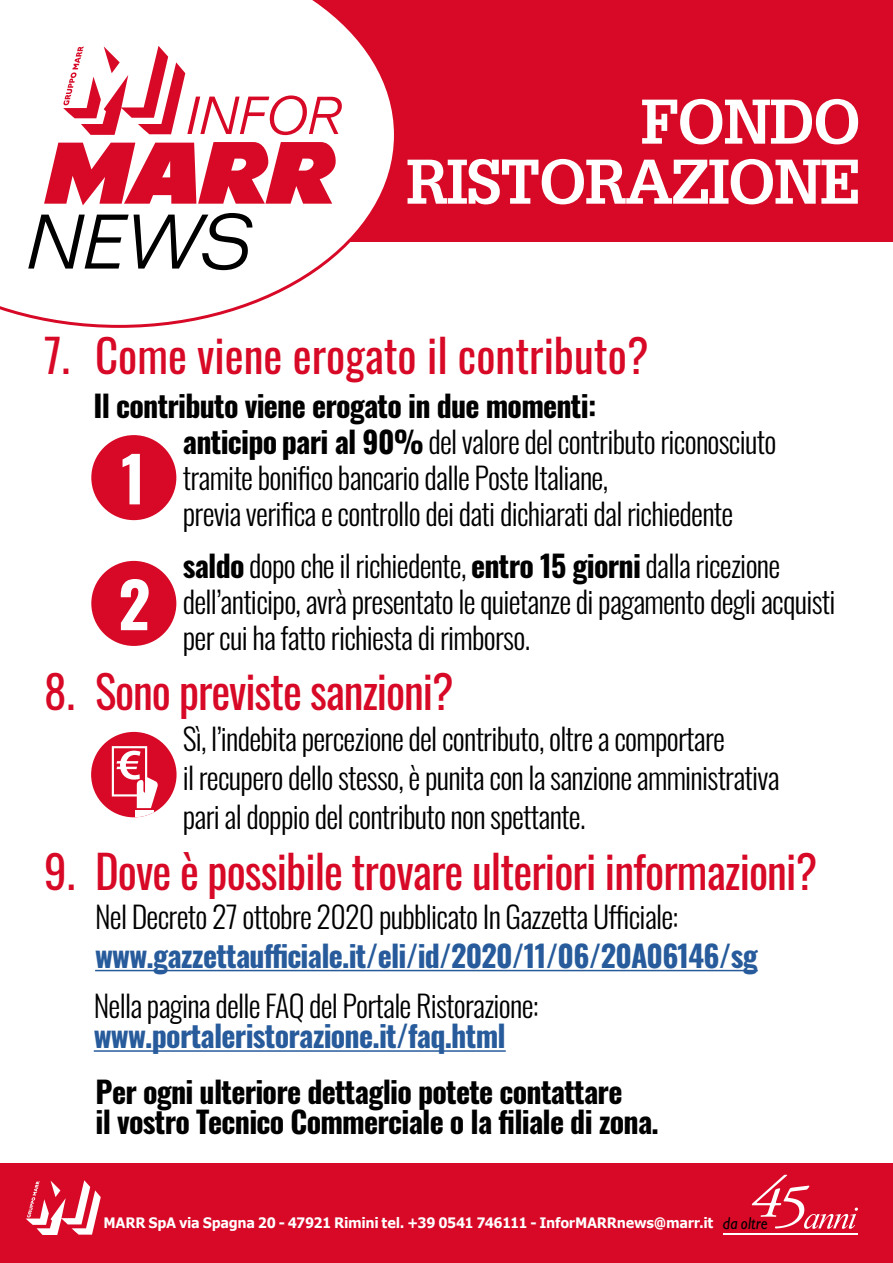
<style>
.page{position:relative;width:893px;height:1263px;background:#fff}
.page>*{position:absolute;margin:0;border:0;box-sizing:border-box;transform-origin:0 0}
.t1{font:700 62.4px "Oswald";color:#fff}
.t2{font:700 61.5px/60px "Glypha LT Std";letter-spacing:-.03em;color:#fff;text-align:right}
.t3{font:45px "Oswald";letter-spacing:-.02em;color:#d70926}
.t4{font:45px "Oswald";color:#d70926}
.t5{font:300 30px/36px "Oswald";letter-spacing:-.025em;color:#000}
.t6{font:700 30px "Oswald";letter-spacing:-.025em;color:#275b9b}
.t7{font:700 30px/30px "Oswald";letter-spacing:-.025em;color:#000}
.t8{font:700 14.4px "Verdana";letter-spacing:-.025em;color:#fff;scale:.9 1}
.s1{font-weight:700}
.s2{font-family:"Gill Sans Std";font-weight:400;font-style:italic;font-size:17.25px;color:#000}
</style>
<div class="page">
<div style="left:1px;top:0;width:892px;height:242px;background:#d70926"></div>
<svg style="left:0;top:0;width:394px;height:328px"></svg>
<svg style="left:44px;top:142px;width:292px;height:63px"></svg>
<svg style="left:28px;top:213px;width:225px;height:57px"></svg>
<svg style="left:63px;top:46px;width:279px;height:89px"></svg>
<div style="left:0;top:1163px;width:893px;height:100px;background:#d70926"></div>
<svg style="left:26px;top:1180px;width:75px;height:55px"></svg>
<hr style="left:723px;top:1233px;width:134px;height:1px;background:#fff">
<svg style="left:752px;top:1175px;width:106px;height:54px"></svg>
<hr style="left:95px;top:970px;width:663px;height:1px;background:#275b9b">
<hr style="left:94px;top:1050px;width:412px;height:2px;background:#275b9b">
<div style="left:91px;top:435px;width:85px;height:85px;background:#d70926;border-radius:50%"></div>
<div style="left:91px;top:561px;width:85px;height:85px;background:#d70926;border-radius:50%"></div>
<div style="left:91px;top:732px;width:86px;height:85px;background:#d70926;border-radius:50%"></div>
<svg style="left:112px;top:746px;width:46px;height:62px"></svg>
<div style="left:135px;top:810px;width:19px;height:7px;background:#fff"></div>
<h2 class="t2" style="left:406px;top:90px;width:456px">FONDO<br>RISTORAZIONE</h2>
<h3 class="t4" style="left:44px;top:316px;width:606px">7. Come viene erogato il contributo?</h3>
<p class="t5" style="left:183px;top:385px;width:595px;text-indent:-89px"><span class="s1">Il contributo viene erogato in due momenti:<br>anticipo pari al 90%</span> del valore del contributo riconosciuto tramite bonifico bancario dalle Poste Italiane,<br>previa verifica e controllo dei dati dichiarati dal richiedente</p>
<p class="t5" style="left:183px;top:545px;width:654px"><span class="s1">saldo</span> dopo che il richiedente, <span class="s1">entro 15 giorni</span> dalla ricezione dell’anticipo, avrà presentato le quietanze di pagamento degli acquisti per cui ha fatto richiesta di rimborso.</p>
<h1 class="t1" style="left:121px;top:423px;width:26px">1</h1>
<h1 class="t1" style="left:118px;top:549px;width:34px">2</h1>
<h3 class="t3" style="left:44px;top:651px;width:411px">8. Sono previste sanzioni?</h3>
<p class="t5" style="left:183px;top:716px;width:598px;line-height:39px">Sì, l’indebita percezione del contributo, oltre a comportare<br>il recupero dello stesso, è punita con la sanzione amministrativa pari al doppio del contributo non spettante.</p>
<h3 class="t3" style="left:44px;top:831px;width:775px">9. Dove è possibile trovare ulteriori informazioni?</h3>
<p class="t5" style="left:95px;top:895px;width:585px">Nel Decreto 27 ottobre 2020 pubblicato In Gazzetta Ufficiale:</p>
<p class="t6" style="left:95px;top:929px;width:664px">www.gazzettaufficiale.it/eli/id/2020/11/06/20A06146/sg</p>
<p class="t5" style="left:94px;top:985px;width:446px">Nella pagina delle FAQ del Portale Ristorazione:</p>
<p class="t6" style="left:94px;top:1009px;width:413px">www.portaleristorazione.it/faq.html</p>
<p class="t7" style="left:96px;top:1074px;width:565px">Per ogni ulteriore dettaglio potete contattare<br>il vostro Tecnico Commerciale o la filiale di zona.</p>
<p class="t8" style="left:104px;top:1214px;width:739px">MARR SpA via Spagna 20 - 47921 Rimini tel. +39 0541 746111 - InforMARRnews@marr.it <span class="s2">da oltre</span></p>
</div>
